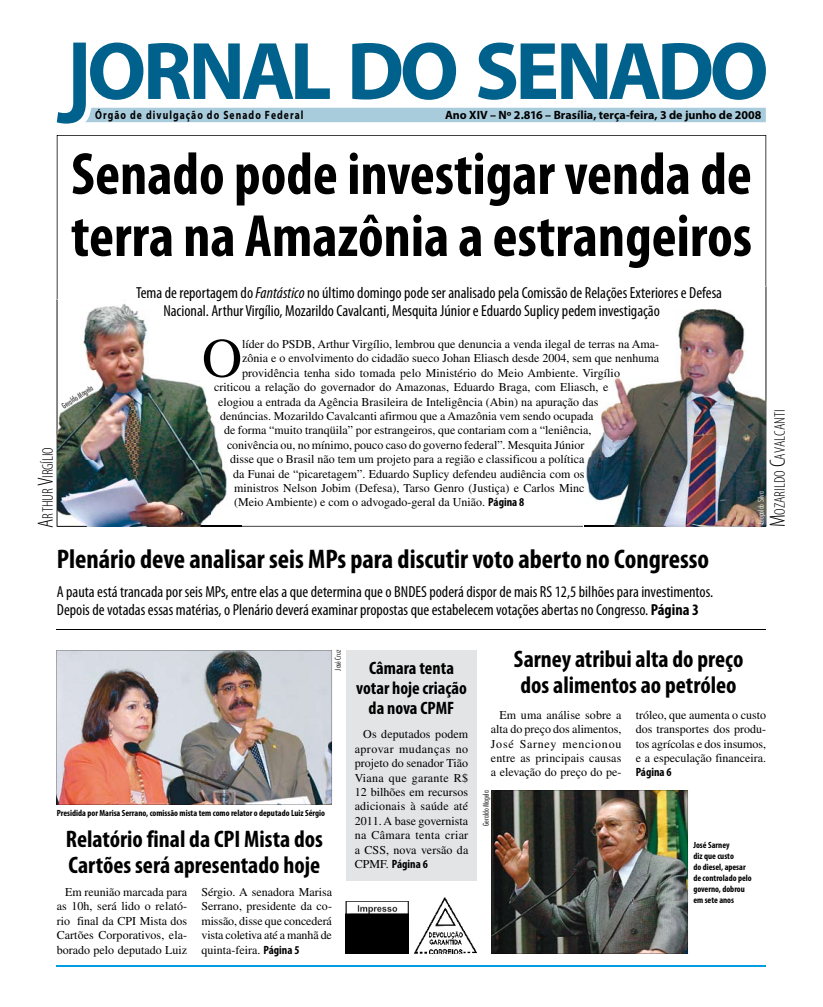
<style>
.page{position:relative;width:823px;height:1007px;background:#fff}
.page>*{position:absolute;margin:0;border:0;box-sizing:border-box;transform-origin:0 0}
.t1{font:700 condensed 60px/62px "Myriad Pro";color:#000}
.t2{font:55.5px "Times";color:#000}
.t3{font:700 condensed 27px "Myriad Pro";color:#000}
.t4{font:700 condensed 24px/26px "Myriad Pro";color:#000}
.t5{font:700 condensed 18px/20px "Myriad Pro";color:#000;text-align:center}
.t6{font:condensed 16px/18px "Myriad Pro";color:#000}
.t7{font:300 condensed 15.4px "Myriad Pro";color:#000}
.t8{font:12px/14.4px "Times";color:#000;text-align:justify}
.t9{font:700 12px "Myriad Pro";color:#000}
.t10{font:700 12px "Myriad Pro";letter-spacing:.11em;color:#000;scale:.8 1}
.t11{font:700 condensed 12px "Myriad Pro";color:#000}
.t12{font:700 condensed 9px/10.8px "Myriad Pro";color:#000}
.t13{font:300 condensed 8px "Futura BT";color:#000}
.t14{font:300 condensed 8px "Futura BT";color:#fff}
.s1{font-style:italic}
.s2{font-family:"Myriad Pro";font-weight:700;font-stretch:condensed}
.s3{font-size:22px}
.s4{font-weight:700}
.s5{font-family:"Times";font-weight:400;font-stretch:normal}
</style>
<div class="page">
<hr style="left:57px;top:965px;width:708px;height:1px;background:#009ee0">
<svg style="left:57px;top:43px;width:708px;height:80px"></svg>
<img style="left:491px;top:790px;width:196px;height:163px">
<svg style="left:57px;top:135px;width:708px;height:391px"></svg>
<img style="left:414px;top:897px;width:62px;height:56px">
<img style="left:345px;top:901px;width:63px;height:52px">
<img style="left:583px;top:286px;width:151px;height:240px">
<img style="left:734px;top:286px;width:31px;height:240px">
<img style="left:584px;top:526px;width:151px;height:1px">
<img style="left:88px;top:299px;width:153px;height:227px">
<img style="left:57px;top:299px;width:31px;height:227px">
<img style="left:87px;top:526px;width:154px;height:1px">
<hr style="left:57px;top:629px;width:708px;height:1px;background:#000">
<img style="left:56px;top:650px;width:276px;height:154px">
<div style="left:346px;top:650px;width:130px;height:230px;background:#e3e4e5"></div>
<p class="t10" style="left:95px;top:107px;width:262px">Órgão de divulgação do Senado Federal</p>
<p class="t9" style="left:445px;top:107px;width:318px">Ano XIV – Nº 2.816 – Brasília, terça-feira, 3 de junho de 2008</p>
<h1 class="t1" style="left:71px;top:144px;width:682px">Senado pode investigar venda de terra na Amazônia a estrangeiros</h1>
<h3 class="t6" style="left:163px;top:283px;width:560px;text-indent:-27px">Tema de reportagem do <span class="s1">Fantástico</span> no último domingo pode ser analisado pela Comissão de Relações Exteriores e Defesa<br>Nacional. Arthur Virgílio, Mozarildo Cavalcanti, Mesquita Júnior e Eduardo Suplicy pedem investigação</h3>
<h2 class="t2" style="left:202px;top:327px;width:42px">O</h2>
<p class="t8" style="left:242px;top:336px;width:418px">líder do PSDB, Arthur Virgílio, lembrou que denuncia a venda ilegal de terras na Ama-</p>
<p class="t8" style="left:242px;top:351px;width:418px">zônia e o envolvimento do cidadão sueco Johan Eliasch desde 2004, sem que nenhuma</p>
<p class="t8" style="left:242px;top:365px;width:379px">providência tenha sido tomada pelo Ministério do Meio Ambiente. Virgílio</p>
<p class="t8" style="left:214px;top:380px;width:395px">criticou a relação do governador do Amazonas, Eduardo Braga, com Eliasch, e</p>
<p class="t8" style="left:218px;top:394px;width:381px">elogiou a entrada da Agência Brasileira de Inteligência (Abin) na apuração das</p>
<p class="t8" style="left:220px;top:408px;width:374px">denúncias. Mozarildo Cavalcanti afirmou que a Amazônia vem sendo ocupada</p>
<p class="t8" style="left:224px;top:423px;width:369px">de forma “muito tranqüila” por estrangeiros, que contariam com a “leniência,</p>
<p class="t8" style="left:227px;top:437px;width:358px">conivência ou, no mínimo, pouco caso do governo federal”. Mesquita Júnior</p>
<p class="t8" style="left:230px;top:452px;width:355px">disse que o Brasil não tem um projeto para a região e classificou a política</p>
<p class="t8" style="left:233px;top:466px;width:352px">da Funai de “picaretagem”. Eduardo Suplicy defendeu audiência com os</p>
<p class="t8" style="left:234px;top:480px;width:351px">ministros Nelson Jobim (Defesa), Tarso Genro (Justiça) e Carlos Minc</p>
<p class="t8" style="left:234px;top:495px;width:291px">(Meio Ambiente) e com o advogado-geral da União. <span class="s2">Página 8</span></p>
<h3 class="t3" style="left:57px;top:543px;width:653px">Plenário deve analisar seis MPs para discutir voto aberto no Congresso</h3>
<p class="t13" style="left:60px;top:402px;width:37px;rotate:-33deg">Geraldo Magela</p>
<p class="t7" style="left:39px;top:528px;width:82px;rotate:-90deg"><span class="s3">A</span>RTHUR <span class="s3">V</span>IRGÍLIO</p>
<p class="t6" style="left:57px;top:583px;width:657px">A pauta está trancada por seis MPs, entre elas a que determina que o BNDES poderá dispor de mais RS 12,5 bilhões para investimentos.<br>Depois de votadas essas matérias, o Plenário deverá examinar propostas que estabelecem votações abertas no Congresso. <span class="s4">Página 3</span></p>
<p class="t7" style="left:771px;top:527px;width:119px;rotate:-90deg"><span class="s3">M</span>OZARILDO <span class="s3">C</span>AVALCANTI</p>
<p class="t14" style="left:755px;top:524px;width:34px;rotate:-90deg">Leopoldo Silva</p>
<p class="t13" style="left:333px;top:670px;width:22px;rotate:-90deg">José Cruz</p>
<p class="t12" style="left:57px;top:807px;width:269px">Presidida por Marisa Serrano, comissão mista tem como relator o deputado Luiz Sérgio</p>
<h3 class="t4" style="left:66px;top:826px;width:258px">Relatório final da CPI Mista dos<br>Cartões será apresentado hoje</h3>
<p class="t8" style="left:57px;top:884px;width:132px;text-indent:9px">Em reunião marcada para as 10h, será lido o relató&shy;rio final da CPI Mista dos Cartões Corporativos, ela&shy;borado pelo deputado Luiz</p>
<p class="t8" style="left:201px;top:884px;width:132px">Sérgio. A senadora Marisa Serrano, presidente da co&shy;missão, disse que concederá vista coletiva até a manhã de quinta-feira. <span class="s2">Página 5</span></p>
<h3 class="t5" style="left:356px;top:658px;width:112px">Câmara tenta votar hoje criação da nova CPMF</h3>
<p class="t8" style="left:354px;top:727px;width:115px;text-indent:9px">Os deputados podem aprovar mudanças no projeto do senador Tião Viana que garante R$ 12 bilhões em recursos adicionais à saúde até 2011. A base governista na Câmara tenta criar a CSS, nova versão da</p>
<p class="t11" style="left:354px;top:857px;width:75px"><span class="s5">CPMF.</span> Página 6</p>
<h3 class="t4" style="left:513px;top:646px;width:231px">Sarney atribui alta do preço dos alimentos ao petróleo</h3>
<p class="t8" style="left:490px;top:707px;width:132px;text-indent:9px">Em uma análise sobre a alta do preço dos alimentos, José Sarney mencionou entre as principais causas a elevação do preço do pe-</p>
<p class="t8" style="left:635px;top:707px;width:132px">tróleo, que aumenta o custo dos transportes dos produ&shy;tos agrícolas e dos insumos, e a especulação financeira.</p>
<p class="t11" style="left:635px;top:765px;width:37px">Página 6</p>
<p class="t13" style="left:481px;top:825px;width:37px;rotate:-90deg">Geraldo Magela</p>
<p class="t12" style="left:693px;top:840px;width:60px">José Sarney<br>diz que custo<br>do diesel, apesar de controlado pelo governo, dobrou em sete anos</p>
</div>
